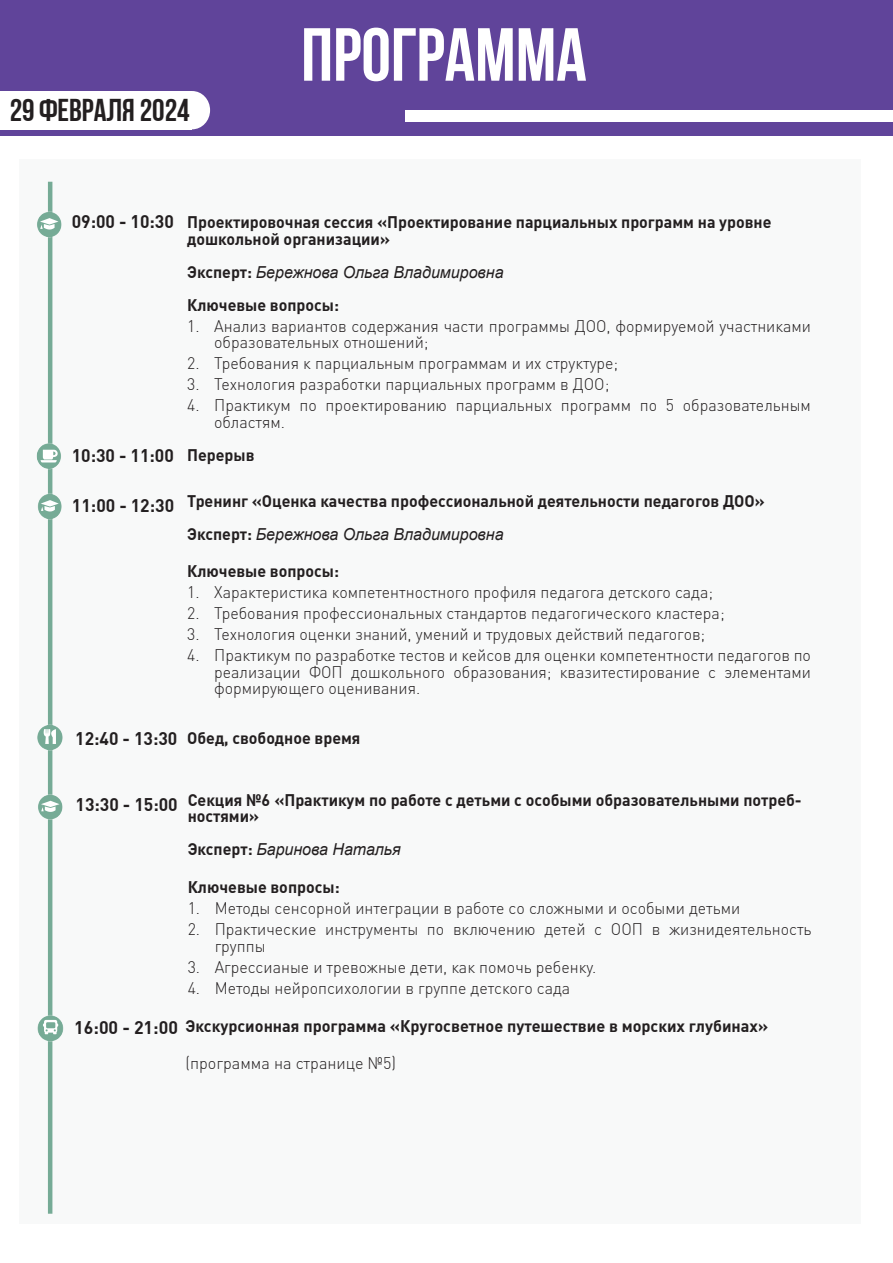
<style>
.page{position:relative;width:893px;height:1263px;background:#fff}
.page>*{position:absolute;margin:0;border:0;box-sizing:border-box;transform-origin:0 0}
.t1{font:75px "Bebas Neue Cyrillic";color:#fff}
.t2{font:31.5px "Bebas Neue Cyrillic";color:#231f20}
.t3{font:700 18px "DIN Cyr";color:#231f20}
.t4{font:300 16.5px/16.5px "DIN Cyr";color:#231f20}
.t5{font:700 16.5px/16.5px "DIN Cyr";color:#231f20}
.t6{font:italic 16.5px "Arial";color:#231f20}
.s1{font-size:18px}
.s2{font-family:"DIN Cyr";font-weight:700;font-style:normal}
.s3{font-size:16.5px}
</style>
<div class="page">
<div style="left:19px;top:159px;width:842px;height:1064px;background:#f8f9f9"></div>
<div style="left:0;top:0;width:893px;height:135px;background:#60449a"></div>
<div style="left:405px;top:110px;width:488px;height:11px;background:#fff"></div>
<hr style="left:48px;top:182px;width:4px;height:1032px;background:#76ab96">
<img style="left:37px;top:206px;width:25px;height:39px">
<img style="left:36px;top:440px;width:25px;height:35px">
<img style="left:37px;top:487px;width:25px;height:40px">
<img style="left:37px;top:720px;width:26px;height:36px">
<img style="left:38px;top:788px;width:25px;height:39px">
<div style="left:0;top:91px;width:192px;height:38px;background:#fff"></div>
<div style="left:174px;top:91px;width:36px;height:38px;background:#fff;border-radius:50%"></div>
<img style="left:37px;top:1014px;width:27px;height:27px">
<h2 class="t2" style="left:10px;top:92px;width:181px">29 февраля 2024</h2>
<h1 class="t1" style="left:301px;top:13px;width:287px">ПРОГРАММА</h1>
<p class="t5" style="left:187px;top:214px;width:586px;text-indent:-115px"><span class="s1">09:00 - 10:30</span> Проектировочная сессия «Проектирование парциальных программ на уровне дошкольной организации»</p>
<p class="t6" style="left:187px;top:261px;width:318px"><span class="s2">Эксперт:</span> Бережнова Ольга Владимировна</p>
<p class="t5" style="left:187px;top:296px;width:153px">Ключевые вопросы:</p>
<p class="t4" style="left:214px;top:318px;width:598px;text-indent:-27px">1. Анализ вариантов содержания части программы ДОО, формируемой участниками образовательных отношений;</p>
<p class="t4" style="left:187px;top:355px;width:433px">2. Требования к парциальным программам и их структуре;</p>
<p class="t4" style="left:187px;top:376px;width:424px">3. Технология разработки парциальных программ в ДОО;</p>
<p class="t4" style="left:214px;top:397px;width:598px;text-indent:-27px">4. Практикум по проектированию парциальных программ по 5 образовательным областям.</p>
<p class="t3" style="left:72px;top:445px;width:184px">10:30 - 11:00 <span class="s3">Перерыв</span></p>
<p class="t5" style="left:72px;top:492px;width:694px"><span class="s1">11:00 - 12:30</span> Тренинг «Оценка качества профессиональной деятельности педагогов ДОО»</p>
<p class="t6" style="left:187px;top:523px;width:318px"><span class="s2">Эксперт:</span> Бережнова Ольга Владимировна</p>
<p class="t5" style="left:187px;top:563px;width:153px">Ключевые вопросы:</p>
<p class="t4" style="left:187px;top:584px;width:527px">1. Характеристика компетентностного профиля педагога детского сада;</p>
<p class="t4" style="left:187px;top:605px;width:539px">2. Требования профессиональных стандартов педагогического кластера;</p>
<p class="t4" style="left:187px;top:626px;width:520px">3. Технология оценки знаний, умений и трудовых действий педагогов;</p>
<p class="t4" style="left:214px;top:647px;width:598px;text-align:justify;text-indent:-27px">4. Практикум по разработке тестов и кейсов для оценки компетентности педагогов по реализации ФОП дошкольного образования; квазитестирование с элементами формирующего оценивания.</p>
<p class="t5" style="left:75px;top:729px;width:287px"><span class="s1">12:40 - 13:30</span> Обед, свободное время</p>
<p class="t5" style="left:188px;top:791px;width:615px;text-indent:-112px"><span class="s1">13:30 - 15:00</span> Секция №6 «Практикум по работе с детьми с особыми образовательными потреб&shy;ностями»</p>
<p class="t6" style="left:188px;top:839px;width:215px"><span class="s2">Эксперт:</span> Баринова Наталья</p>
<p class="t5" style="left:188px;top:878px;width:153px">Ключевые вопросы:</p>
<p class="t4" style="left:188px;top:900px;width:554px">1. Методы сенсорной интеграции в работе со сложными и особыми детьми</p>
<p class="t4" style="left:215px;top:921px;width:598px;text-indent:-27px">2. Практические инструменты по включению детей с ООП в жизнидеятельность группы</p>
<p class="t4" style="left:188px;top:958px;width:410px">3. Агрессианые и тревожные дети, как помочь ребенку.</p>
<p class="t4" style="left:188px;top:979px;width:384px">4. Методы нейропсихологии в группе детского сада</p>
<p class="t5" style="left:74px;top:1017px;width:696px"><span class="s1">16:00 - 21:00</span> Экскурсионная программа «Кругосветное путешествие в морских глубинах»</p>
<p class="t4" style="left:185px;top:1055px;width:212px">(программа на странице №5)</p>
</div>
